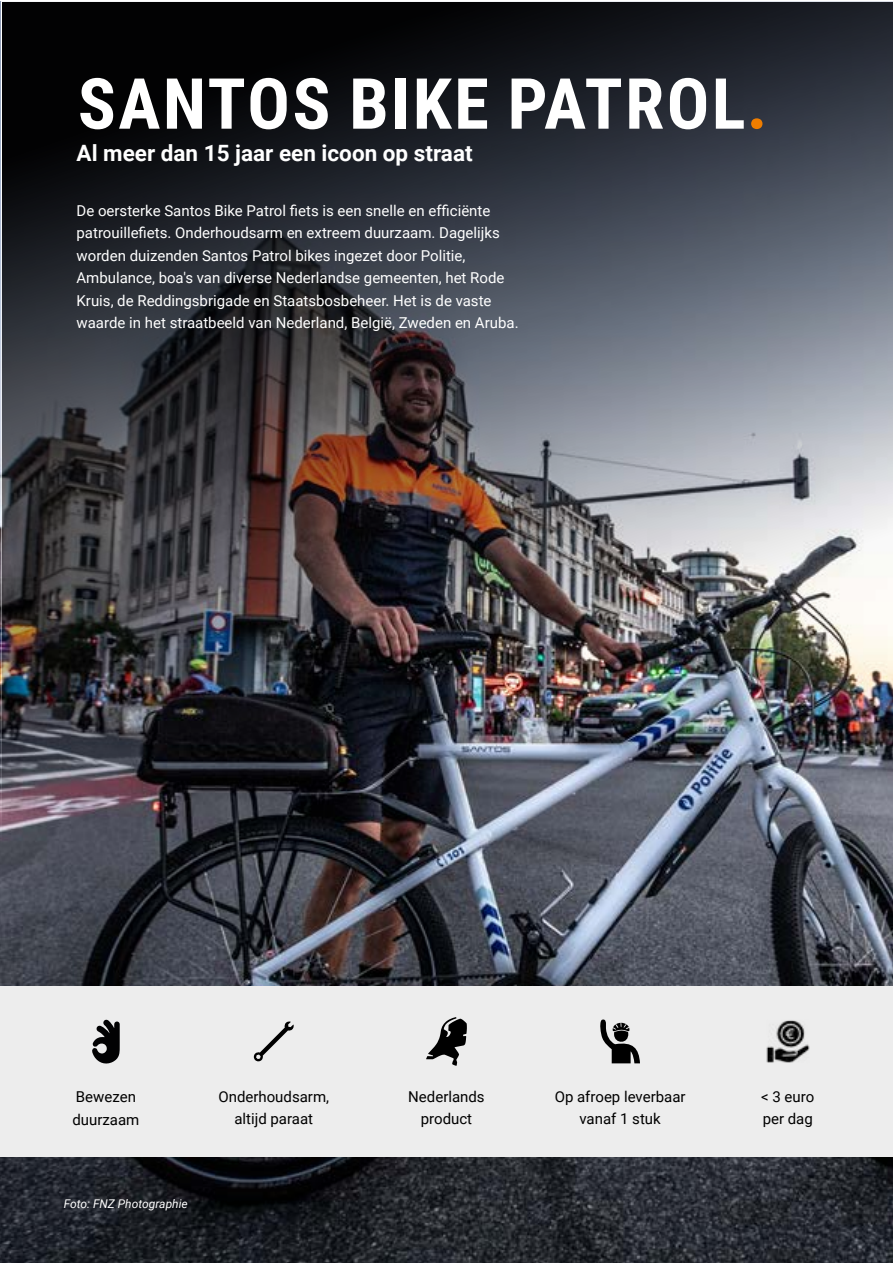
<style>
.page{position:relative;width:893px;height:1263px;background:#fff}
.page>*{position:absolute;margin:0;border:0;box-sizing:border-box;transform-origin:0 0}
.t1{font:700 70.5px "Roboto Condensed";letter-spacing:.035em;color:#fff}
.t2{font:700 22.5px "Roboto";color:#fff}
.t3{font:15px/22.5px "Roboto";color:#fff}
.t4{font:15px/22.5px "Roboto";color:#000;text-align:center}
.t5{font:italic 12px "Roboto";color:#fff}
.s1{color:#ef7d00}
</style>
<div class="page">
<img style="left:1px;top:1px;width:892px;height:1262px">
<div style="left:0;top:987px;width:893px;height:170px;background:#ededed"></div>
<svg style="left:426px;top:1017px;width:41px;height:49px"></svg>
<img style="left:766px;top:1020px;width:44px;height:43px">
<svg style="left:253px;top:1021px;width:41px;height:41px"></svg>
<svg style="left:600px;top:1019px;width:40px;height:44px"></svg>
<svg style="left:92px;top:1019px;width:28px;height:45px"></svg>
<h1 class="t1" style="left:78px;top:54px;width:691px">SANTOS BIKE PATROL<span class="s1">.</span></h1>
<h2 class="t2" style="left:77px;top:138px;width:398px">Al meer dan 15 jaar een icoon op straat</h2>
<p class="t3" style="left:77px;top:199px;width:444px">De oersterke Santos Bike Patrol fiets is een snelle en efficiënte patrouillefiets. Onderhoudsarm en extreem duurzaam. Dagelijks worden duizenden Santos Patrol bikes ingezet door Politie, Ambulance, boa's van diverse Nederlandse gemeenten, het Rode Kruis, de Reddingsbrigade en Staatsbosbeheer. Het is de vaste waarde in het straatbeeld van Nederland, België, Zweden en Aruba.</p>
<p class="t4" style="left:72px;top:1085px;width:68px;text-align:left">Bewezen duurzaam</p>
<p class="t5" style="left:64px;top:1195px;width:126px">Foto: FNZ Photographie</p>
<p class="t4" style="left:218px;top:1084px;width:112px">Onderhoudsarm, altijd paraat</p>
<p class="t4" style="left:555px;top:1084px;width:132px">Op afroep leverbaar vanaf 1 stuk</p>
<p class="t4" style="left:408px;top:1084px;width:78px">Nederlands product</p>
<p class="t4" style="left:761px;top:1084px;width:55px;text-align:left">&lt; 3 euro per dag</p>
</div>
